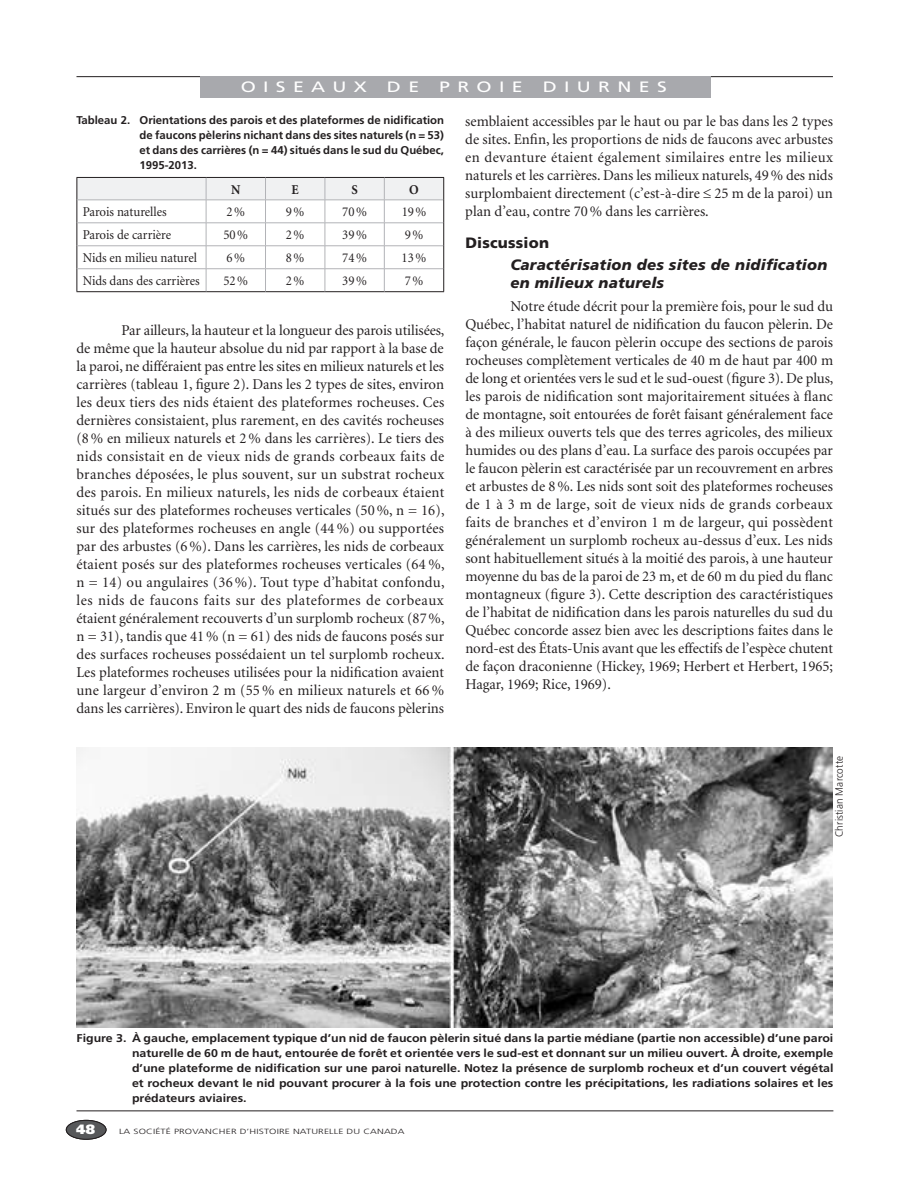
<style>
.page{position:relative;width:918px;height:1188px;background:#fff}
.page>*{position:absolute;margin:0;border:0;box-sizing:border-box;transform-origin:0 0}
.t1{font:15px/18px "Minion";color:#231f20;text-align:justify}
.t2{font:italic 900 15px/18px "Frutiger";letter-spacing:.015em;color:#231f20}
.t3{font:15px "Frutiger";letter-spacing:.375em;color:#fff;scale:1.3 1}
.t4{font:900 15px "Frutiger";letter-spacing:.015em;color:#231f20}
.t5{font:13.5px "Minion";color:#231f20;scale:.95 1}
.t6{font:700 13.5px "Minion";color:#231f20;scale:.95 1}
.t7{font:900 13.5px "Frutiger";color:#fff}
.t8{font:700 11.25px/15px "Frutiger";color:#231f20;text-align:justify;scale:1.1 1}
.t9{font:700 11.25px/15px "Frutiger";color:#231f20;text-align:justify}
.t10{font:300 10.5px "Frutiger";letter-spacing:.015em;color:#231f20;scale:.95 1}
.t11{font:300 7.5px "Frutiger";letter-spacing:.015em;color:#231f20;scale:1.35 1}
</style>
<div class="page">
<hr style="left:76px;top:76px;width:757px;height:1px;background:#231f20">
<div style="left:201px;top:76px;width:510px;height:22px;background:#a8a9ad"></div>
<div style="left:66px;top:1120px;width:40px;height:19px;background:#57585a;border-radius:50%"></div>
<div style="left:66px;top:1120px;width:40px;height:19px;border:1px solid #231f20;border-radius:50%"></div>
<hr style="left:76px;top:291px;width:130px;height:1px;background:#231f20">
<hr style="left:206px;top:291px;width:60px;height:1px;background:#231f20">
<hr style="left:266px;top:291px;width:59px;height:1px;background:#231f20">
<hr style="left:325px;top:291px;width:59px;height:1px;background:#231f20">
<hr style="left:384px;top:291px;width:60px;height:1px;background:#231f20">
<svg style="left:76px;top:177px;width:368px;height:114px"></svg>
<img style="left:76px;top:747px;width:757px;height:281px">
<hr style="left:76px;top:1110px;width:757px;height:1px;background:#231f20">
<p class="t3" style="left:241px;top:78px;width:99px">OISEAUX</p>
<p class="t3" style="left:387px;top:78px;width:26px">D E</p>
<p class="t3" style="left:439px;top:78px;width:66px">PROIE</p>
<p class="t3" style="left:543px;top:78px;width:97px">DIURNES</p>
<p class="t9" style="left:140px;top:112px;width:306px;text-indent:-63px">Tableau 2. Orientations des parois et des plateformes de nidification de faucons pèlerins nichant dans des sites naturels (n = 53) et dans des carrières (n = 44) situés dans le sud du Québec, 1995-2013.</p>
<p class="t6" style="left:231px;top:183px;width:11px">N</p>
<p class="t6" style="left:292px;top:183px;width:9px">E</p>
<p class="t6" style="left:351px;top:183px;width:8px">S</p>
<p class="t6" style="left:409px;top:183px;width:12px">O</p>
<p class="t5" style="left:83px;top:205px;width:90px">Parois naturelles</p>
<p class="t5" style="left:227px;top:205px;width:21px">2%</p>
<p class="t5" style="left:286px;top:205px;width:21px">9%</p>
<p class="t5" style="left:342px;top:205px;width:27px">70%</p>
<p class="t5" style="left:402px;top:205px;width:27px">19%</p>
<p class="t5" style="left:83px;top:228px;width:94px">Parois de carrière</p>
<p class="t5" style="left:223px;top:228px;width:27px">50%</p>
<p class="t5" style="left:286px;top:228px;width:21px">2%</p>
<p class="t5" style="left:342px;top:228px;width:27px">39%</p>
<p class="t5" style="left:405px;top:228px;width:21px">9%</p>
<p class="t5" style="left:83px;top:251px;width:122px">Nids en milieu naturel</p>
<p class="t5" style="left:227px;top:251px;width:21px">6%</p>
<p class="t5" style="left:286px;top:251px;width:21px">8%</p>
<p class="t5" style="left:342px;top:251px;width:27px">74%</p>
<p class="t5" style="left:402px;top:251px;width:27px">13%</p>
<p class="t5" style="left:83px;top:274px;width:124px">Nids dans des carrières</p>
<p class="t5" style="left:223px;top:274px;width:27px">52%</p>
<p class="t5" style="left:286px;top:274px;width:21px">2%</p>
<p class="t5" style="left:342px;top:274px;width:27px">39%</p>
<p class="t5" style="left:405px;top:274px;width:21px">7%</p>
<p class="t1" style="left:76px;top:322px;width:370px;text-indent:45px">Par ailleurs, la hauteur et la longueur des parois utilisées, de même que la hauteur absolue du nid par rapport à la base de la paroi, ne différaient pas entre les sites en milieux naturels et les carrières (tableau 1, figure 2). Dans les 2 types de sites, environ les deux tiers des nids étaient des plateformes rocheuses. Ces dernières consistaient, plus rarement, en des cavités rocheuses (8% en milieux naturels et 2% dans les carrières). Le tiers des nids consistait en de vieux nids de grands corbeaux faits de branches déposées, le plus souvent, sur un substrat rocheux des parois. En milieux naturels, les nids de corbeaux étaient situés sur des plateformes rocheuses verticales (50%, n = 16), sur des plateformes rocheuses en angle (44 %) ou supportées par des arbustes (6%). Dans les carrières, les nids de corbeaux étaient posés sur des plateformes rocheuses verticales (64 %, n = 14) ou angulaires (36 %). Tout type d’habitat confondu, les nids de faucons faits sur des plateformes de corbeaux étaient généralement recouverts d’un surplomb rocheux (87%, n = 31), tandis que 41% (n = 61) des nids de faucons posés sur des surfaces rocheuses possédaient un tel surplomb rocheux.<br>Les plateformes rocheuses utilisées pour la nidification avaient une largeur d’environ 2 m (55 % en milieux naturels et 66 % dans les carrières). Environ le quart des nids de faucons pèlerins</p>
<p class="t1" style="left:465px;top:113px;width:369px">semblaient accessibles par le haut ou par le bas dans les 2 types de sites. Enfin, les proportions de nids de faucons avec arbustes en devanture étaient également similaires entre les milieux naturels et les carrières. Dans les milieux naturels, 49% des nids surplombaient directement (c’est-à-dire ≤ 25 m de la paroi) un plan d’eau, contre 70% dans les carrières.</p>
<p class="t4" style="left:465px;top:233px;width:85px">Discussion</p>
<p class="t2" style="left:510px;top:256px;width:319px">Caractérisation des sites de nidification en milieux naturels</p>
<p class="t1" style="left:465px;top:297px;width:370px;text-indent:45px">Notre étude décrit pour la première fois, pour le sud du Québec, l’habitat naturel de nidification du faucon pèlerin. De façon générale, le faucon pèlerin occupe des sections de parois rocheuses complètement verticales de 40 m de haut par 400 m de long et orientées vers le sud et le sud-ouest (figure 3). De plus, les parois de nidification sont majoritairement situées à flanc de montagne, soit entourées de forêt faisant généralement face à des milieux ouverts tels que des terres agricoles, des milieux humides ou des plans d’eau. La surface des parois occupées par le faucon pèlerin est caractérisée par un recouvrement en arbres et arbustes de 8%. Les nids sont soit des plateformes rocheuses de 1 à 3 m de large, soit de vieux nids de grands corbeaux faits de branches et d’environ 1 m de largeur, qui possèdent généralement un surplomb rocheux au-dessus d’eux. Les nids sont habituellement situés à la moitié des parois, à une hauteur moyenne du bas de la paroi de 23 m, et de 60 m du pied du flanc montagneux (figure 3). Cette description des caractéristiques de l’habitat de nidification dans les parois naturelles du sud du Québec concorde assez bien avec les descriptions faites dans le nord-est des États-Unis avant que les effectifs de l’espèce chutent de façon draconienne (Hickey, 1969; Herbert et Herbert, 1965; Hagar, 1969; Rice, 1969).</p>
<p class="t10" style="left:833px;top:837px;width:87px;rotate:-90deg">Christian Marcotte</p>
<p class="t8" style="left:132px;top:1031px;width:639px;text-indent:-56px">Figure 3. À gauche, emplacement typique d’un nid de faucon pèlerin situé dans la partie médiane (partie non accessible) d’une paroi naturelle de 60 m de haut, entourée de forêt et orientée vers le sud-est et donnant sur un milieu ouvert. À droite, exemple d’une plateforme de nidification sur une paroi naturelle. Notez la présence de surplomb rocheux et d’un couvert végétal et rocheux devant le nid pouvant procurer à la fois une protection contre les précipitations, les radiations solaires et les prédateurs aviaires.</p>
<p class="t7" style="left:76px;top:1121px;width:20px">48</p>
<p class="t11" style="left:119px;top:1127px;width:213px">LA SOCIÉTÉ PROVANCHER D’HISTOIRE NATURELLE DU CANADA</p>
</div>
